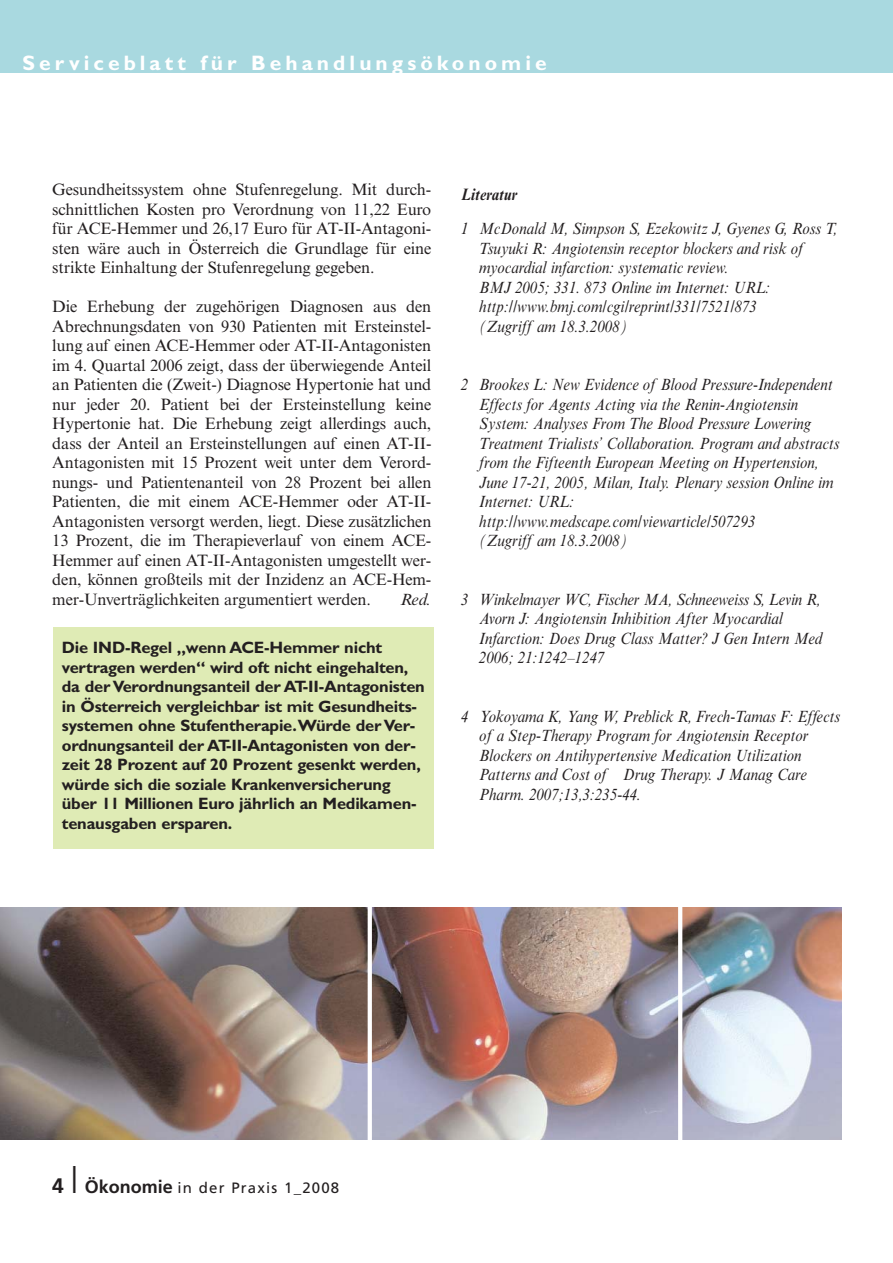
<style>
.page{position:relative;width:893px;height:1263px;background:#fff}
.page>*{position:absolute;margin:0;border:0;box-sizing:border-box;transform-origin:0 0}
.t1{font:700 21px "Gill Sans Std";letter-spacing:.195em;color:#fff}
.t2{font:italic 16.5px/19.5px "Times New Roman MT Std";color:#231f20;scale:.9 1}
.t3{font:16.5px/19.5px "Times New Roman MT Std";letter-spacing:-.01em;color:#231f20;text-align:justify}
.t4{font:700 16.5px/19.5px "Gill Sans Std";letter-spacing:-.01em;color:#231f20}
.t5{font:italic 700 16.5px "Times New Roman MT Std";color:#231f20;scale:.9 1}
.t6{font:italic 16.5px "Times New Roman MT Std";color:#231f20}
.t7{font:15px "Frutiger LT Std";letter-spacing:.08em;color:#231f20}
.s1{font-weight:700;font-size:21px}
.s2{font-weight:300;font-size:36px}
.s3{font-weight:700;font-size:18px}
</style>
<div class="page">
<div style="left:0;top:0;width:893px;height:72px;background:#a9d9e0"></div>
<div style="left:53px;top:628px;width:380px;height:221px;background:#dfebb5"></div>
<img style="left:0;top:908px;width:842px;height:232px">
<hr style="left:368px;top:891px;width:4px;height:259px;background:#fff">
<hr style="left:678px;top:891px;width:4px;height:259px;background:#fff">
<p class="t1" style="left:23px;top:55px;width:526px">Serviceblatt für Behandlungsökonomie</p>
<p class="t3" style="left:52px;top:181px;width:381px">Gesundheitssystem ohne Stufenregelung. Mit durch&shy;schnittlichen Kosten pro Verordnung von 11,22 Euro für ACE-Hemmer und 26,17 Euro für AT-II-Antagoni&shy;sten wäre auch in Österreich die Grundlage für eine strikte Einhaltung der Stufenregelung gegeben.</p>
<p class="t3" style="left:52px;top:298px;width:381px">Die Erhebung der zugehörigen Diagnosen aus den Abrechnungsdaten von 930 Patienten mit Ersteinstel&shy;lung auf einen ACE-Hemmer oder AT-II-Antagonisten im 4. Quartal 2006 zeigt, dass der überwiegende Anteil an Patienten die (Zweit-) Diagnose Hypertonie hat und nur jeder 20. Patient bei der Ersteinstellung keine Hypertonie hat. Die Erhebung zeigt allerdings auch, dass der Anteil an Ersteinstellungen auf einen AT-II-Antagonisten mit 15 Prozent weit unter dem Verord&shy;nungs- und Patientenanteil von 28 Prozent bei allen Patienten, die mit einem ACE-Hemmer oder AT-II-Antagonisten versorgt werden, liegt. Diese zusätzlichen 13 Prozent, die im Therapieverlauf von einem ACE-Hemmer auf einen AT-II-Antagonisten umgestellt wer&shy;den, können großteils mit der Inzidenz an ACE-Hem&shy;mer-Unverträglichkeiten argumentiert werden.</p>
<p class="t6" style="left:400px;top:592px;width:33px">Red.</p>
<p class="t4" style="left:62px;top:640px;width:364px">Die IND-Regel „wenn ACE-Hemmer nicht vertragen werden“ wird oft nicht eingehalten, da der Verordnungsanteil der AT-II-Antagonisten in Österreich vergleichbar ist mit Gesundheits&shy;systemen ohne Stufentherapie.Würde der Ver&shy;ordnungsanteil der AT-II-Antagonisten von der&shy;zeit 28 Prozent auf 20 Prozent gesenkt werden, würde sich die soziale Krankenversicherung über 11 Millionen Euro jährlich an Medikamen&shy;tenausgaben ersparen.</p>
<p class="t5" style="left:461px;top:188px;width:64px">Literatur</p>
<p class="t2" style="left:479px;top:220px;width:399px;text-indent:-18px">1 McDonald M, Simpson S, Ezekowitz J, Gyenes G, Ross T, Tsuyuki R: Angiotensin receptor blockers and risk of myocardial infarction: systematic review.<br>BMJ 2005; 331. 873 Online im Internet: URL: http://www.bmj.com/cgi/reprint/331/7521/873<br>(Zugriff am 18.3.2008)</p>
<p class="t2" style="left:479px;top:376px;width:402px;text-indent:-18px">2 Brookes L: New Evidence of Blood Pressure-Independent Effects for Agents Acting via the Renin-Angiotensin System: Analyses From The Blood Pressure Lowering Treatment Trialists’ Collaboration. Program and abstracts from the Fifteenth European Meeting on Hypertension, June 17-21, 2005, Milan, Italy. Plenary session Online im Internet: URL: http://www.medscape.com/viewarticle/507293<br>(Zugriff am 18.3.2008)</p>
<p class="t2" style="left:479px;top:591px;width:383px;text-indent:-18px">3 Winkelmayer WC, Fischer MA, Schneeweiss S, Levin R, Avorn J: Angiotensin Inhibition After Myocardial Infarction: Does Drug Class Matter? J Gen Intern Med 2006; 21:1242–1247</p>
<p class="t2" style="left:479px;top:708px;width:403px;text-indent:-18px">4 Yokoyama K, Yang W, Preblick R, Frech-Tamas F: Effects of a Step-Therapy Program for Angiotensin Receptor Blockers on Antihypertensive Medication Utilization Patterns and Cost of Drug Therapy. J Manag Care Pharm. 2007;13,3:235-44.</p>
<p class="t7" style="left:52px;top:1180px;width:288px"><span class="s1">4</span> <span class="s2">l</span> <span class="s3">Ökonomie</span> in der Praxis 1_2008</p>
</div>
